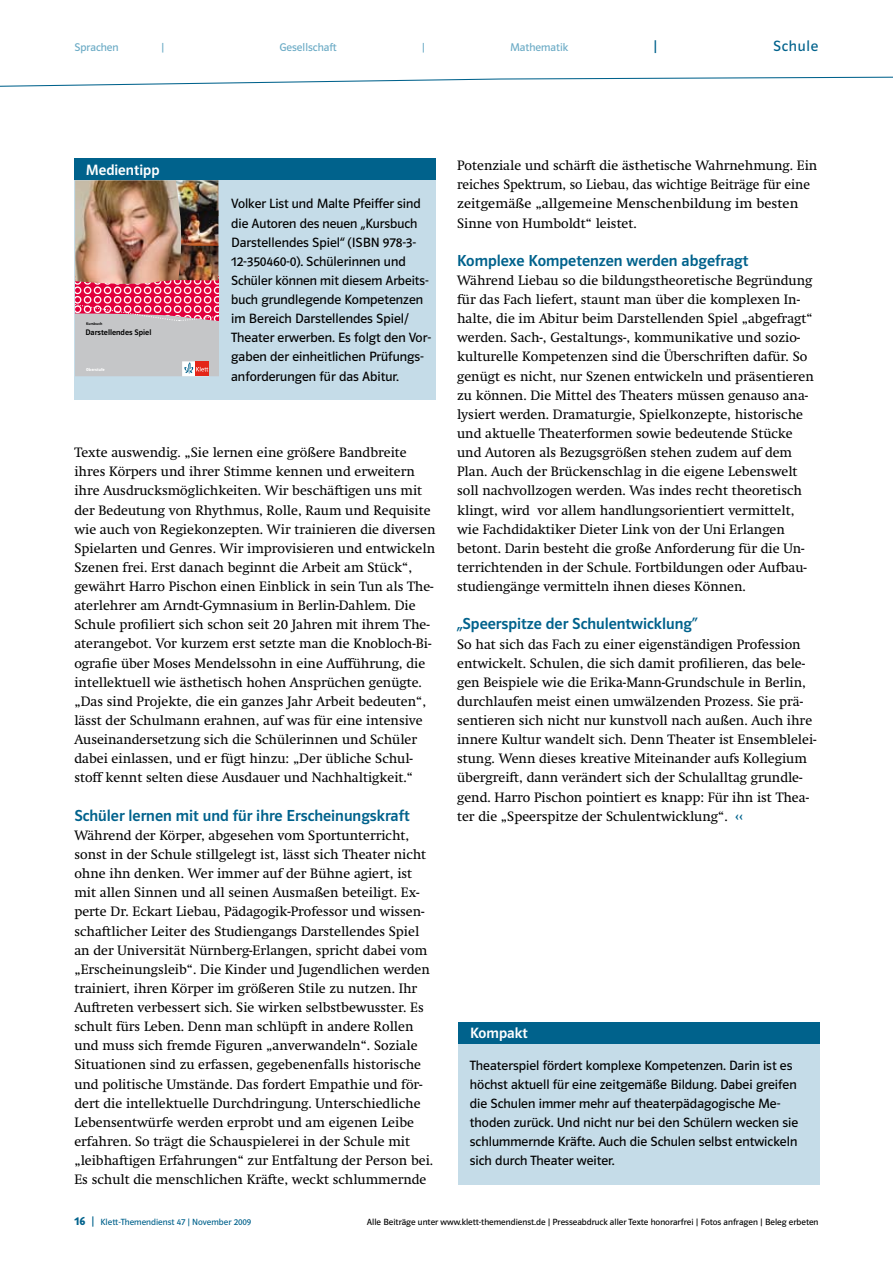
<style>
.page{position:relative;width:893px;height:1263px;background:#fff}
.page>*{position:absolute;margin:0;border:0;box-sizing:border-box;transform-origin:0 0}
.t1{font:16.5px "Polo 22 K Krftg";color:#00628c}
.t2{font:15px "Polo ST11 K Krftg";color:#fff}
.t3{font:15px "Polo ST11 K Buch";letter-spacing:.05em;color:#00628c}
.t4{font:13.5px/19.2px "Klett Swift";color:#000}
.t5{font:13.5px/19.2px "Polo ST11 K Buch";color:#000}
.t6{font:11.25px "Polo ST11 K Buch";color:#6aaac5}
.t7{font:9px "Polo ST11 K Buch";color:#000}
.t8{font:9px "Polo ST11 K Buch";color:#00628c}
.t9{font:8.1px "Polo ST11 K Krftg";color:#000}
.t10{font:4.35px "Polo ST11 K Hfett";letter-spacing:.01em;color:#fff}
.t11{font:4.05px "Polo ST11 K Krftg";color:#000}
.s1{font-family:"Polo ST11 K Krftg";color:#00628c}
.s2{font-family:"Polo ST11 K Hfett";font-size:12px}
.s3{font-size:12px}
</style>
<div class="page">
<svg style="left:0;top:76px;width:893px;height:11px"></svg>
<div style="left:459px;top:1040px;width:361px;height:144px;background:#c5dce8"></div>
<div style="left:459px;top:1022px;width:361px;height:21px;background:#00628c"></div>
<div style="left:74px;top:177px;width:362px;height:223px;background:#c5dce8"></div>
<div style="left:74px;top:159px;width:362px;height:21px;background:#00628c"></div>
<img style="left:75px;top:180px;width:105px;height:97px">
<img style="left:176px;top:180px;width:42px;height:36px">
<img style="left:180px;top:210px;width:38px;height:36px">
<img style="left:178px;top:246px;width:40px;height:31px">
<svg style="left:75px;top:277px;width:144px;height:100px;background:#d297a6"></svg>
<p class="t6" style="left:74px;top:41px;width:46px">Sprachen</p>
<p class="t6" style="left:161px;top:41px;width:5px">|</p>
<p class="t6" style="left:279px;top:41px;width:59px">Gesellschaft</p>
<p class="t6" style="left:422px;top:41px;width:5px">|</p>
<p class="t6" style="left:510px;top:41px;width:60px">Mathematik</p>
<p class="t3" style="left:653px;top:37px;width:6px">|</p>
<p class="t3" style="left:773px;top:37px;width:47px">Schule</p>
<p class="t2" style="left:86px;top:161px;width:75px">Medientipp</p>
<p class="t11" style="left:86px;top:321px;width:17px">Kursbuch</p>
<p class="t9" style="left:86px;top:328px;width:67px">Darstellendes Spiel</p>
<p class="t10" style="left:86px;top:367px;width:20px">Oberstufe</p>
<p class="t5" style="left:231px;top:194px;width:201px">Volker List und Malte Pfeiffer sind die Autoren des neuen „Kursbuch Darstellendes Spiel“ (ISBN 978-3- 12-350460-0). Schülerinnen und Schüler können mit diesem Arbeits&shy;buch grundlegende Kompetenzen im Bereich Darstellendes Spiel/ Theater erwerben. Es folgt den Vor&shy;gaben der einheitlichen Prüfungs&shy;anforderungen für das Abitur.</p>
<p class="t4" style="left:74px;top:443px;width:363px">Texte auswendig. „Sie lernen eine größere Bandbreite ihres Körpers und ihrer Stimme kennen und erweitern ihre Ausdrucksmöglichkeiten. Wir beschäftigen uns mit der Bedeutung von Rhythmus, Rolle, Raum und Requisite wie auch von Regiekonzepten. Wir trainieren die diversen Spielarten und Genres. Wir improvisieren und entwickeln Szenen frei. Erst danach beginnt die Arbeit am Stück“, gewährt Harro Pischon einen Einblick in sein Tun als The&shy;aterlehrer am Arndt-Gymnasium in Berlin-Dahlem. Die Schule profiliert sich schon seit 20 Jahren mit ihrem The&shy;aterangebot. Vor kurzem erst setzte man die Knobloch-Bi&shy;ografie über Moses Mendelssohn in eine Aufführung, die intellektuell wie ästhetisch hohen Ansprüchen genügte. „Das sind Projekte, die ein ganzes Jahr Arbeit bedeuten“, lässt der Schulmann erahnen, auf was für eine intensive Auseinandersetzung sich die Schülerinnen und Schüler dabei einlassen, und er fügt hinzu: „Der übliche Schul&shy;stoff kennt selten diese Ausdauer und Nachhaltigkeit.“</p>
<p class="t1" style="left:74px;top:807px;width:337px">Schüler lernen mit und für ihre Erscheinungskraft</p>
<p class="t4" style="left:74px;top:826px;width:360px">Während der Körper, abgesehen vom Sportunterricht, sonst in der Schule stillgelegt ist, lässt sich Theater nicht ohne ihn denken. Wer immer auf der Bühne agiert, ist mit allen Sinnen und all seinen Ausmaßen beteiligt. Ex&shy;perte Dr. Eckart Liebau, Pädagogik-Professor und wissen&shy;schaftlicher Leiter des Studiengangs Darstellendes Spiel an der Universität Nürnberg-Erlangen, spricht dabei vom „Erscheinungsleib“. Die Kinder und Jugendlichen werden trainiert, ihren Körper im größeren Stile zu nutzen. Ihr Auftreten verbessert sich. Sie wirken selbstbewusster. Es schult fürs Leben. Denn man schlüpft in andere Rollen und muss sich fremde Figuren „anverwandeln“. Soziale Situationen sind zu erfassen, gegebenenfalls historische und politische Umstände. Das fordert Empathie und för&shy;dert die intellektuelle Durchdringung. Unterschiedliche Lebensentwürfe werden erprobt und am eigenen Leibe erfahren. So trägt die Schauspielerei in der Schule mit „leibhaftigen Erfahrungen“ zur Entfaltung der Person bei.<br>Es schult die menschlichen Kräfte, weckt schlummernde</p>
<p class="t4" style="left:457px;top:156px;width:362px">Potenziale und schärft die ästhetische Wahrnehmung. Ein reiches Spektrum, so Liebau, das wichtige Beiträge für eine zeitgemäße „allgemeine Menschenbildung im besten Sinne von Humboldt“ leistet.</p>
<p class="t1" style="left:457px;top:252px;width:293px">Komplexe Kompetenzen werden abgefragt</p>
<p class="t4" style="left:457px;top:271px;width:358px">Während Liebau so die bildungstheoretische Begründung für das Fach liefert, staunt man über die komplexen In&shy;halte, die im Abitur beim Darstellenden Spiel „abgefragt“ werden. Sach-, Gestaltungs-, kommunikative und sozio&shy;kulturelle Kompetenzen sind die Überschriften dafür. So genügt es nicht, nur Szenen entwickeln und präsentieren zu können. Die Mittel des Theaters müssen genauso ana&shy;lysiert werden. Dramaturgie, Spielkonzepte, historische und aktuelle Theaterformen sowie bedeutende Stücke und Autoren als Bezugsgrößen stehen zudem auf dem Plan. Auch der Brückenschlag in die eigene Lebenswelt soll nachvollzogen werden. Was indes recht theoretisch klingt, wird vor allem handlungsorientiert vermittelt, wie Fachdidaktiker Dieter Link von der Uni Erlangen betont. Darin besteht die große Anforderung für die Un&shy;terrichtenden in der Schule. Fortbildungen oder Aufbau&shy;studiengänge vermitteln ihnen dieses Können.</p>
<p class="t1" style="left:457px;top:615px;width:242px">„Speerspitze der Schulentwicklung“</p>
<p class="t4" style="left:457px;top:634px;width:361px">So hat sich das Fach zu einer eigenständigen Profession entwickelt. Schulen, die sich damit profilieren, das bele&shy;gen Beispiele wie die Erika-Mann-Grundschule in Berlin, durchlaufen meist einen umwälzenden Prozess. Sie prä&shy;sentieren sich nicht nur kunstvoll nach außen. Auch ihre innere Kultur wandelt sich. Denn Theater ist Ensemblelei&shy;stung. Wenn dieses kreative Miteinander aufs Kollegium übergreift, dann verändert sich der Schulalltag grundle&shy;gend. Harro Pischon pointiert es knapp: Für ihn ist Thea&shy;ter die „Speerspitze der Schulentwicklung“. <span class="s1">‹‹</span></p>
<p class="t2" style="left:470px;top:1025px;width:59px">Kompakt</p>
<p class="t5" style="left:470px;top:1055px;width:330px">Theaterspiel fördert komplexe Kompetenzen. Darin ist es höchst aktuell für eine zeitgemäße Bildung. Dabei greifen die Schulen immer mehr auf theaterpädagogische Me&shy;thoden zurück. Und nicht nur bei den Schülern wecken sie schlummernde Kräfte. Auch die Schulen selbst entwickeln sich durch Theater weiter.</p>
<p class="t8" style="left:74px;top:1217px;width:178px"><span class="s2">16</span> <span class="s3">|</span> Klett-Themendienst 47 | November 2009</p>
<p class="t7" style="left:367px;top:1217px;width:453px">Alle Beiträge unter www.klett-themendienst.de | Presseabdruck aller Texte honorarfrei | Fotos anfragen | Beleg erbeten</p>
</div>
